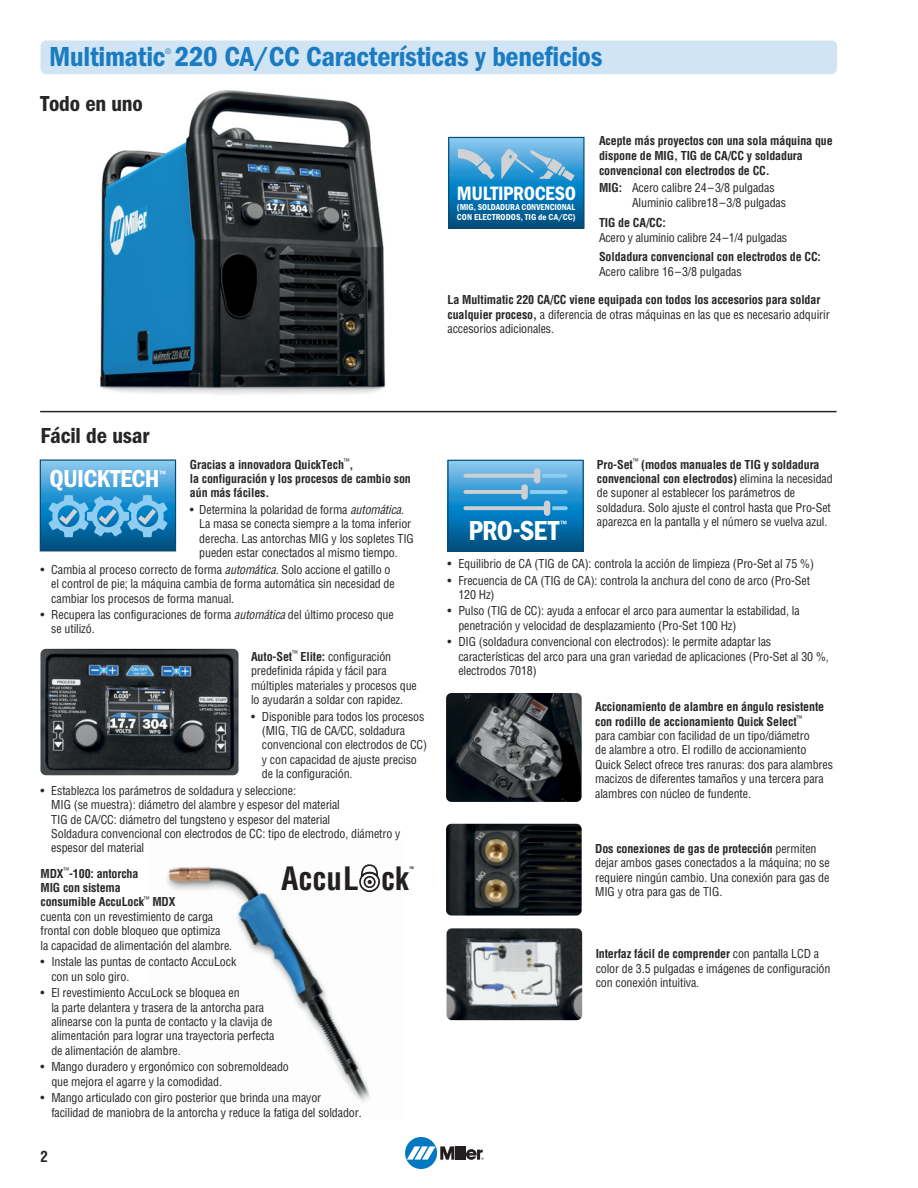
<style>
.page{position:relative;width:918px;height:1188px;background:#fff}
.page>*{position:absolute;margin:0;border:0;box-sizing:border-box;transform-origin:0 0}
.t1{font:700 condensed 31.5px "Helvetica LT Std";color:#231f20}
.t2{font:28.5px "ITC Franklin Gothic Std Dm Cd";letter-spacing:-.01em;color:#197bc1}
.t3{font:28.5px "ITC Franklin Gothic Std Dm Cd";letter-spacing:-.025em;color:#fff}
.t4{font:25.5px "ITC Franklin Gothic Std Dm Cd";letter-spacing:-.025em;color:#fff}
.t5{font:22.5px "ITC Franklin Gothic Std Dm Cd";letter-spacing:-.01em;color:#272526}
.t6{font:20.1px "ITC Franklin Gothic Std Dm Cd";letter-spacing:-.02em;color:#fff}
.t7{font:700 condensed 15px "Helvetica";color:#272526}
.t8{font:condensed 12px/14.4px "Helvetica";letter-spacing:-.01em;color:#272526}
.t9{font:700 condensed 12px/14.4px "Helvetica";letter-spacing:-.01em;color:#272526}
.t10{font:500 condensed 9.3px "ITC Franklin Gothic Std";color:#fff}
.t11{font:9px/9.8px "ITC Franklin Gothic Std Dm Cd";letter-spacing:.005em;color:#fff}
.t12{font:condensed 7.5px "Helvetica";color:#197bc1}
.t13{font:700 condensed 3.45px "Helvetica LT Std";color:#231f20}
.s1{font-weight:700}
.s2{font-weight:400}
.s3{font-style:italic}
</style>
<div class="page">
<img style="left:167px;top:866px;width:213px;height:236px">
<img style="left:100px;top:90px;width:286px;height:305px">
<div style="left:405px;top:1137px;width:32px;height:32px;background:#0079c2;border-radius:50%"></div>
<hr style="left:459px;top:1146px;width:3px;height:14px;background:#231f20">
<hr style="left:463px;top:1146px;width:3px;height:14px;background:#231f20">
<svg style="left:407px;top:1146px;width:51px;height:14px"></svg>
<svg style="left:466px;top:1149px;width:18px;height:11px"></svg>
<div style="left:41px;top:40px;width:796px;height:34px;background:#d1e4f3;border-radius:5px"></div>
<img style="left:447px;top:928px;width:135px;height:92px;border-radius:5px">
<svg style="left:40px;top:459px;width:136px;height:92px;background:#4398c8"></svg>
<svg style="left:447px;top:460px;width:137px;height:92px;background:#348cbe"></svg>
<hr style="left:40px;top:411px;width:797px;height:1px;background:#272526">
<svg style="left:448px;top:137px;width:137px;height:92px;background:#318abd"></svg>
<img style="left:446px;top:824px;width:136px;height:92px;border-radius:5px">
<img style="left:446px;top:693px;width:136px;height:109px;border-radius:5px">
<div style="left:359px;top:872px;width:21px;height:20px;border:2px solid #231f20;border-radius:50%"></div>
<div style="left:364px;top:876px;width:12px;height:12px;border:2px solid #231f20;border-radius:50%"></div>
<svg style="left:360px;top:864px;width:19px;height:20px"></svg>
<img style="left:40px;top:649px;width:198px;height:126px;border-radius:5px">
<p class="t2" style="left:49px;top:47px;width:555px">Multimatic 220 CA/CC Características y beneficios</p>
<p class="t12" style="left:165px;top:48px;width:7px">®</p>
<p class="t5" style="left:40px;top:96px;width:104px">Todo en uno</p>
<p class="t9" style="left:599px;top:134px;width:235px;line-height:15px">Acepte más proyectos con una sola máquina que dispone de MIG, TIG de CA/CC y soldadura convencional con electrodos de CC.</p>
<p class="t8" style="left:632px;top:181px;width:156px;line-height:15px;text-indent:-33px"><span class="s1">MIG:</span> Acero calibre 24–3/8 pulgadas<br>Aluminio calibre18–3/8 pulgadas</p>
<p class="t8" style="left:599px;top:216px;width:190px;line-height:15px"><span class="s1">TIG de CA/CC:<br></span>Acero y aluminio calibre 24–1/4 pulgadas</p>
<p class="t9" style="left:599px;top:250px;width:223px;line-height:15px">Soldadura convencional con electrodos de CC:<br><span class="s2">Acero calibre 16–3/8 pulgadas</span></p>
<p class="t9" style="left:448px;top:294px;width:384px">La Multimatic 220 CA/CC viene equipada con todos los accesorios para soldar cualquier proceso, <span class="s2">a diferencia de otras máquinas en las que es necesario adquirir accesorios adicionales.</span></p>
<p class="t6" style="left:457px;top:181px;width:121px">MULTIPROCESO</p>
<p class="t11" style="left:457px;top:202px;width:120px">(MIG, SOLDADURA CONVENCIONAL<br>CON ELECTRODOS, TIG de CA/CC)</p>
<p class="t5" style="left:40px;top:428px;width:110px">Fácil de usar</p>
<p class="t9" style="left:190px;top:458px;width:223px">Gracias a innovadora QuickTech<sup>™</sup>,<br>la configuración y los procesos de cambio son aún más fáciles.</p>
<p class="t8" style="left:199px;top:503px;width:216px;text-indent:-9px">• Determina la polaridad de forma <span class="s3">automática</span>.<br>La masa se conecta siempre a la toma inferior derecha. Las antorchas MIG y los sopletes TIG pueden estar conectados al mismo tiempo.</p>
<p class="t8" style="left:51px;top:563px;width:345px;text-indent:-11px">• Cambia al proceso correcto de forma <span class="s3">automática</span>. Solo accione el gatillo o el control de pie; la máquina cambia de forma automática sin necesidad de cambiar los procesos de forma manual.</p>
<p class="t8" style="left:51px;top:609px;width:344px;text-indent:-11px">• Recupera las configuraciones de forma <span class="s3">automática</span> del último proceso que se utilizó.</p>
<p class="t8" style="left:251px;top:650px;width:167px"><span class="s1">Auto-Set</span><sup>™</sup> <span class="s1">Elite:</span> configuración predefinida rápida y fácil para múltiples materiales y procesos que lo ayudarán a soldar con rapidez.</p>
<p class="t8" style="left:262px;top:710px;width:167px;text-indent:-11px">• Disponible para todos los procesos (MIG, TIG de CA/CC, soldadura convencional con electrodos de CC) y con capacidad de ajuste preciso de la configuración.</p>
<p class="t8" style="left:51px;top:784px;width:351px;text-indent:-11px">• Establezca los parámetros de soldadura y seleccione:<br>MIG (se muestra): diámetro del alambre y espesor del material<br>TIG de CA/CC: diámetro del tungsteno y espesor del material<br>Soldadura convencional con electrodos de CC: tipo de electrodo, diámetro y espesor del material</p>
<p class="t4" style="left:50px;top:463px;width:112px">QUICKTECH</p>
<p class="t10" style="left:159px;top:468px;width:8px">™</p>
<p class="t1" style="left:281px;top:861px;width:129px">AccuL ck</p>
<p class="t13" style="left:409px;top:866px;width:6px">TM</p>
<p class="t8" style="left:41px;top:867px;width:193px"><span class="s1">MDX</span><sup>™</sup><span class="s1">-100: antorcha<br>MIG con sistema<br>consumible AccuLock</span><sup>™</sup> <span class="s1">MDX<br></span>cuenta con un revestimiento de carga frontal con doble bloqueo que optimiza<br>la capacidad de alimentación del alambre.</p>
<p class="t8" style="left:51px;top:956px;width:187px;text-indent:-11px">• Instale las puntas de contacto AccuLock con un solo giro.</p>
<p class="t8" style="left:51px;top:987px;width:225px;text-indent:-11px">• El revestimiento AccuLock se bloquea en<br>la parte delantera y trasera de la antorcha para alinearse con la punta de contacto y la clavija de alimentación para lograr una trayectoria perfecta de alimentación de alambre.</p>
<p class="t8" style="left:51px;top:1061px;width:239px;text-indent:-11px">• Mango duradero y ergonómico con sobremoldeado que mejora el agarre y la comodidad.</p>
<p class="t8" style="left:51px;top:1092px;width:312px;text-indent:-11px">• Mango articulado con giro posterior que brinda una mayor facilidad de maniobra de la antorcha y reduce la fatiga del soldador.</p>
<p class="t7" style="left:41px;top:1151px;width:9px">2</p>
<p class="t8" style="left:597px;top:458px;width:237px"><span class="s1">Pro-Set</span><sup>™</sup> <span class="s1">(modos manuales de TIG y soldadura convencional con electrodos)</span> elimina la necesidad de suponer al establecer los parámetros de soldadura. Solo ajuste el control hasta que Pro-Set aparezca en la pantalla y el número se vuelva azul.</p>
<p class="t8" style="left:448px;top:557px;width:368px">• Equilibrio de CA (TIG de CA): controla la acción de limpieza (Pro-Set al 75 %)</p>
<p class="t8" style="left:458px;top:574px;width:353px;text-indent:-11px">• Frecuencia de CA (TIG de CA): controla la anchura del cono de arco (Pro-Set<br>120 Hz)</p>
<p class="t8" style="left:458px;top:605px;width:343px;text-indent:-11px">• Pulso (TIG de CC): ayuda a enfocar el arco para aumentar la estabilidad, la penetración y velocidad de desplazamiento (Pro-Set 100 Hz)</p>
<p class="t8" style="left:458px;top:636px;width:372px;text-indent:-11px">• DIG (soldadura convencional con electrodos): le permite adaptar las características del arco para una gran variedad de aplicaciones (Pro-Set al 30 %, electrodos 7018)</p>
<p class="t8" style="left:595px;top:701px;width:239px"><span class="s1">Accionamiento de alambre en ángulo resistente con rodillo de accionamiento Quick Select</span><sup>™<br></sup>para cambiar con facilidad de un tipo/diámetro<br>de alambre a otro. El rodillo de accionamiento Quick Select ofrece tres ranuras: dos para alambres macizos de diferentes tamaños y una tercera para alambres con núcleo de fundente.</p>
<p class="t3" style="left:468px;top:514px;width:92px">PRO-SET</p>
<p class="t10" style="left:560px;top:518px;width:8px">™</p>
<p class="t8" style="left:595px;top:843px;width:236px"><span class="s1">Dos conexiones de gas de protección</span> permiten dejar ambos gases conectados a la máquina; no se requiere ningún cambio. Una conexión para gas de MIG y otra para gas de TIG.</p>
<p class="t8" style="left:596px;top:948px;width:236px"><span class="s1">Interfaz fácil de comprender</span> con pantalla LCD a color de 3.5 pulgadas e imágenes de configuración con conexión intuitiva.</p>
</div>
